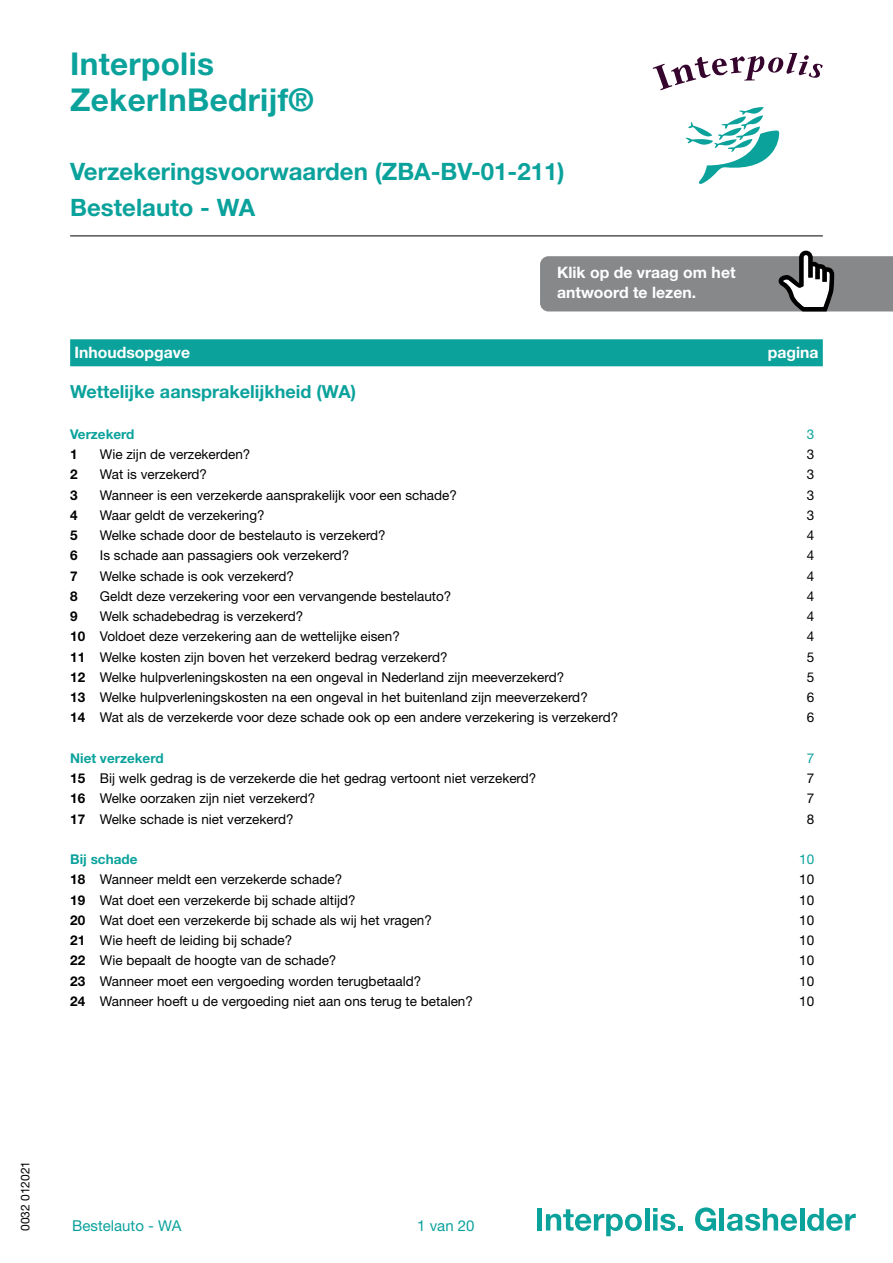
<style>
.page{position:relative;width:893px;height:1263px;background:#fff}
.page>*{position:absolute;margin:0;border:0;box-sizing:border-box;transform-origin:0 0}
.t1{font:700 31.5px/36px "Helvetica Neue LT Std";letter-spacing:.01em;color:#0ba29c}
.t2{font:700 24px/36px "Helvetica Neue LT Std";color:#0ba29c}
.t3{font:700 18px "Helvetica Neue LT Std";color:#0ba29c}
.t4{font:700 15.75px/20.2px "Helvetica Neue LT Std";color:#fff}
.t5{font:15px "Helvetica Neue LT Std";color:#0ba29c}
.t6{font:13.5px "Helvetica Neue LT Std";color:#000}
.t7{font:700 13.5px "Helvetica Neue LT Std";color:#0ba29c}
.t8{font:700 13.5px "Helvetica Neue LT Std";color:#000}
.t9{font:13.5px "Helvetica Neue LT Std";color:#0ba29c}
.t10{font:12px "Helvetica Neue LT Std";color:#000}
.s1{font-weight:700}
</style>
<div class="page">
<hr style="left:70px;top:236px;width:753px;height:1px;background:#000">
<div style="left:537px;top:1208px;width:5px;height:22px;background:#0ba29c"></div>
<svg style="left:546px;top:1209px;width:96px;height:27px"></svg>
<hr style="left:645px;top:1208px;width:4px;height:22px;background:#0ba29c">
<svg style="left:653px;top:1208px;width:30px;height:23px"></svg>
<svg style="left:695px;top:1207px;width:21px;height:24px"></svg>
<hr style="left:720px;top:1208px;width:4px;height:22px;background:#0ba29c">
<svg style="left:727px;top:1208px;width:70px;height:23px"></svg>
<hr style="left:800px;top:1208px;width:4px;height:22px;background:#0ba29c">
<svg style="left:807px;top:1208px;width:49px;height:23px"></svg>
<svg style="left:540px;top:251px;width:353px;height:60px;background:#909193"></svg>
<div style="left:70px;top:339px;width:753px;height:27px;background:#0ba29c"></div>
<svg style="left:653px;top:53px;width:170px;height:37px"></svg>
<svg style="left:685px;top:107px;width:95px;height:77px"></svg>
<h1 class="t1" style="left:70px;top:46px;width:245px">Interpolis<br>ZekerInBedrijf®</h1>
<h2 class="t2" style="left:70px;top:153px;width:496px">Verzekeringsvoorwaarden (ZBA-BV-01-211)<br>Bestelauto - WA</h2>
<p class="t4" style="left:557px;top:262px;width:180px">Klik op de vraag om het antwoord te lezen.</p>
<p class="t4" style="left:74px;top:342px;width:117px">Inhoudsopgave</p>
<p class="t4" style="left:768px;top:342px;width:52px">pagina</p>
<h3 class="t3" style="left:70px;top:381px;width:288px">Wettelijke aansprakelijkheid (WA)</h3>
<p class="t7" style="left:70px;top:426px;width:66px">Verzekerd</p>
<p class="t9" style="left:807px;top:426px;width:9px">3</p>
<p class="t8" style="left:70px;top:446px;width:9px">1</p>
<p class="t6" style="left:100px;top:446px;width:152px">Wie zijn de verzekerden?</p>
<p class="t6" style="left:807px;top:446px;width:9px">3</p>
<p class="t8" style="left:70px;top:466px;width:9px">2</p>
<p class="t6" style="left:100px;top:466px;width:109px">Wat is verzekerd?</p>
<p class="t6" style="left:807px;top:466px;width:9px">3</p>
<p class="t8" style="left:70px;top:486px;width:9px">3</p>
<p class="t6" style="left:100px;top:487px;width:359px">Wanneer is een verzekerde aansprakelijk voor een schade?</p>
<p class="t6" style="left:807px;top:487px;width:9px">3</p>
<p class="t8" style="left:70px;top:507px;width:9px">4</p>
<p class="t6" style="left:100px;top:507px;width:166px">Waar geldt de verzekering?</p>
<p class="t6" style="left:807px;top:507px;width:9px">3</p>
<p class="t8" style="left:70px;top:527px;width:9px">5</p>
<p class="t6" style="left:100px;top:527px;width:287px">Welke schade door de bestelauto is verzekerd?</p>
<p class="t6" style="left:807px;top:527px;width:9px">4</p>
<p class="t8" style="left:70px;top:547px;width:9px">6</p>
<p class="t6" style="left:100px;top:547px;width:251px">Is schade aan passagiers ook verzekerd?</p>
<p class="t6" style="left:807px;top:547px;width:9px">4</p>
<p class="t8" style="left:70px;top:567px;width:9px">7</p>
<p class="t6" style="left:100px;top:568px;width:196px">Welke schade is ook verzekerd?</p>
<p class="t6" style="left:807px;top:568px;width:9px">4</p>
<p class="t8" style="left:70px;top:588px;width:9px">8</p>
<p class="t6" style="left:100px;top:588px;width:353px">Geldt deze verzekering voor een vervangende bestelauto?</p>
<p class="t6" style="left:807px;top:588px;width:9px">4</p>
<p class="t8" style="left:70px;top:608px;width:9px">9</p>
<p class="t6" style="left:100px;top:608px;width:205px">Welk schadebedrag is verzekerd?</p>
<p class="t6" style="left:807px;top:608px;width:9px">4</p>
<p class="t6" style="left:70px;top:628px;width:331px"><span class="s1">10</span> Voldoet deze verzekering aan de wettelijke eisen?</p>
<p class="t6" style="left:807px;top:628px;width:9px">4</p>
<p class="t6" style="left:70px;top:649px;width:379px"><span class="s1">11</span> Welke kosten zijn boven het verzekerd bedrag verzekerd?</p>
<p class="t6" style="left:807px;top:649px;width:9px">5</p>
<p class="t6" style="left:70px;top:669px;width:496px"><span class="s1">12</span> Welke hulpverleningskosten na een ongeval in Nederland zijn meeverzekerd?</p>
<p class="t6" style="left:807px;top:669px;width:9px">5</p>
<p class="t6" style="left:70px;top:689px;width:519px"><span class="s1">13</span> Welke hulpverleningskosten na een ongeval in het buitenland zijn meeverzekerd?</p>
<p class="t6" style="left:807px;top:689px;width:9px">6</p>
<p class="t6" style="left:70px;top:709px;width:550px"><span class="s1">14</span> Wat als de verzekerde voor deze schade ook op een andere verzekering is verzekerd?</p>
<p class="t6" style="left:807px;top:709px;width:9px">6</p>
<p class="t7" style="left:70px;top:750px;width:95px">Niet verzekerd</p>
<p class="t9" style="left:807px;top:750px;width:9px">7</p>
<p class="t6" style="left:70px;top:770px;width:468px"><span class="s1">15</span> Bij welk gedrag is de verzekerde die het gedrag vertoont niet verzekerd?</p>
<p class="t6" style="left:807px;top:770px;width:9px">7</p>
<p class="t6" style="left:70px;top:790px;width:247px"><span class="s1">16</span> Welke oorzaken zijn niet verzekerd?</p>
<p class="t6" style="left:807px;top:790px;width:9px">7</p>
<p class="t6" style="left:70px;top:811px;width:225px"><span class="s1">17</span> Welke schade is niet verzekerd?</p>
<p class="t6" style="left:807px;top:811px;width:9px">8</p>
<p class="t7" style="left:70px;top:851px;width:69px">Bij schade</p>
<p class="t9" style="left:799px;top:851px;width:17px">10</p>
<p class="t6" style="left:70px;top:871px;width:274px"><span class="s1">18</span> Wanneer meldt een verzekerde schade?</p>
<p class="t6" style="left:799px;top:871px;width:17px">10</p>
<p class="t6" style="left:70px;top:892px;width:287px"><span class="s1">19</span> Wat doet een verzekerde bij schade altijd?</p>
<p class="t6" style="left:799px;top:892px;width:17px">10</p>
<p class="t6" style="left:70px;top:912px;width:363px"><span class="s1">20</span> Wat doet een verzekerde bij schade als wij het vragen?</p>
<p class="t6" style="left:799px;top:912px;width:17px">10</p>
<p class="t6" style="left:70px;top:932px;width:224px"><span class="s1">21</span> Wie heeft de leiding bij schade?</p>
<p class="t6" style="left:799px;top:932px;width:17px">10</p>
<p class="t6" style="left:70px;top:952px;width:268px"><span class="s1">22</span> Wie bepaalt de hoogte van de schade?</p>
<p class="t6" style="left:799px;top:952px;width:17px">10</p>
<p class="t6" style="left:70px;top:973px;width:353px"><span class="s1">23</span> Wanneer moet een vergoeding worden terugbetaald?</p>
<p class="t6" style="left:799px;top:973px;width:17px">10</p>
<p class="t6" style="left:70px;top:993px;width:404px"><span class="s1">24</span> Wanneer hoeft u de vergoeding niet aan ons terug te betalen?</p>
<p class="t6" style="left:799px;top:993px;width:17px">10</p>
<p class="t10" style="left:18px;top:1231px;width:72px;rotate:-90deg">0032 012021</p>
<p class="t5" style="left:72px;top:1216px;width:111px">Bestelauto - WA</p>
<p class="t5" style="left:417px;top:1217px;width:59px">1 van 20</p>
</div>
